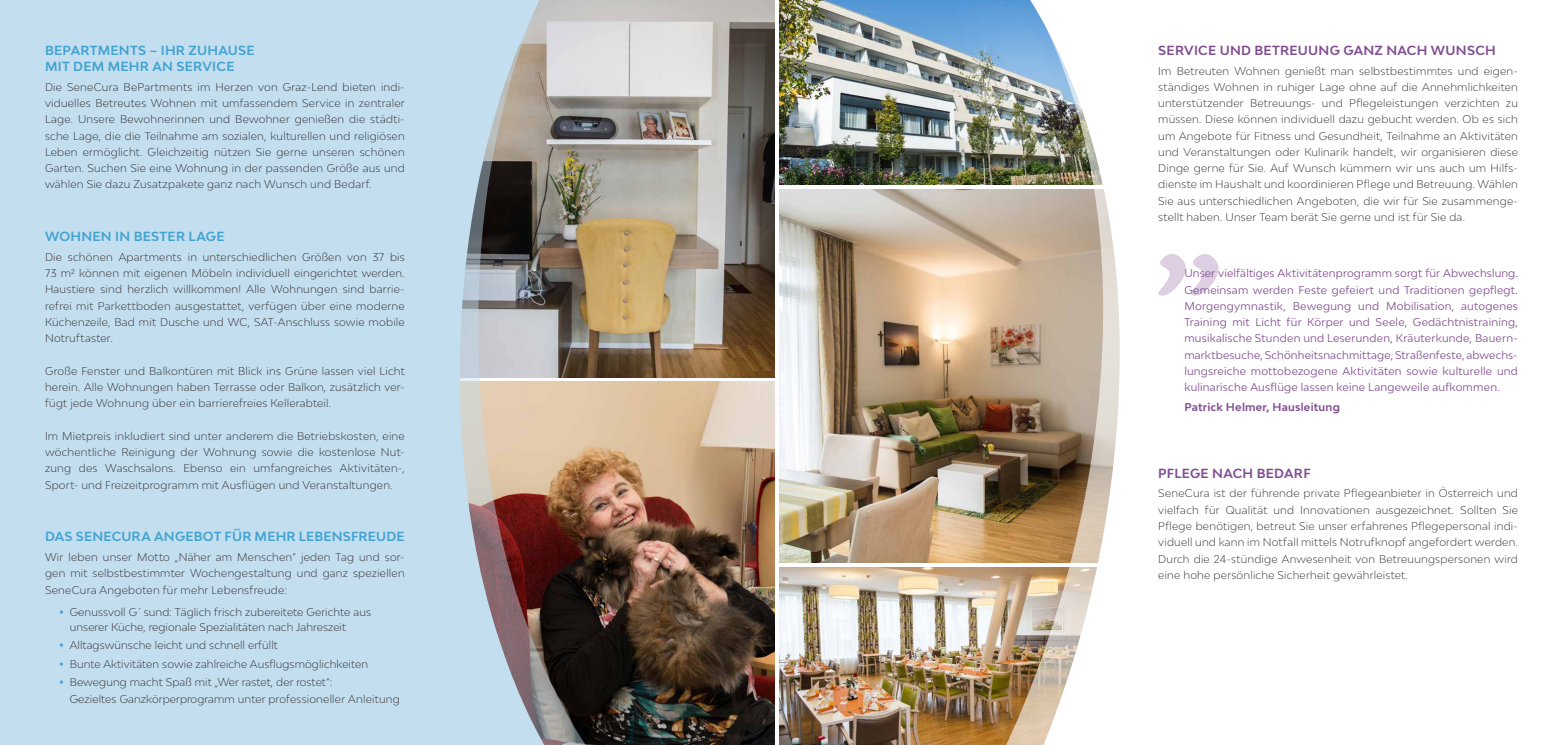
<style>
.page{position:relative;width:1563px;height:745px;background:#fff}
.page>*{position:absolute;margin:0;border:0;box-sizing:border-box;transform-origin:0 0}
.t1{font:700 12.5px/16.2px "Bw Modelica";letter-spacing:.02em;color:#43a3d0}
.t2{font:700 12.5px "Bw Modelica";letter-spacing:.02em;color:#814d90}
.t3{font:300 10.62px/16.2px "Bw Modelica";letter-spacing:.015em;color:#2e2b2c;text-align:justify}
.t4{font:10.62px/16.2px "Bw Modelica";letter-spacing:.02em;color:#814d90;text-align:justify}
.t5{font:700 10.62px "Bw Modelica";letter-spacing:.02em;color:#814d90}
</style>
<div class="page">
<img style="left:606px;top:0;width:169px;height:377px">
<img style="left:779px;top:0;width:183px;height:184px">
<img style="left:779px;top:189px;width:183px;height:373px">
<img style="left:606px;top:381px;width:169px;height:363px">
<svg style="left:0;top:0;width:606px;height:744px;background:#b8cbd6"></svg>
<img style="left:779px;top:567px;width:183px;height:177px">
<img style="left:962px;top:0;width:257px;height:744px">
<svg style="left:1158px;top:254px;width:60px;height:41px"></svg>
<p class="t1" style="left:45px;top:42px;width:211px">BEPARTMENTS – IHR ZUHAUSE<br>MIT DEM MEHR AN SERVICE</p>
<p class="t3" style="left:45px;top:78px;width:361px">Die SeneCura BePartments im Herzen von Graz-Lend bieten indi&shy;viduelles Betreutes Wohnen mit umfassendem Service in zentraler Lage. Unsere Bewohnerinnen und Bewohner genießen die städti&shy;sche Lage, die die Teilnahme am sozialen, kulturellen und religiösen Leben ermöglicht. Gleichzeitig nützen Sie gerne unseren schönen Garten. Suchen Sie eine Wohnung in der passenden Größe aus und wählen Sie dazu Zusatzpakete ganz nach Wunsch und Bedarf.</p>
<p class="t1" style="left:45px;top:228px;width:181px">WOHNEN IN BESTER LAGE</p>
<p class="t3" style="left:45px;top:248px;width:361px">Die schönen Apartments in unterschiedlichen Größen von 37 bis 73 m2 können mit eigenen Möbeln individuell eingerichtet werden.<br>Haustiere sind herzlich willkommen! Alle Wohnungen sind barrie&shy;refrei mit Parkettboden ausgestattet, verfügen über eine moderne Küchenzeile, Bad mit Dusche und WC, SAT-Anschluss sowie mobile Notruftaster.</p>
<p class="t3" style="left:45px;top:362px;width:361px">Große Fenster und Balkontüren mit Blick ins Grüne lassen viel Licht herein. Alle Wohnungen haben Terrasse oder Balkon, zusätzlich ver&shy;fügt jede Wohnung über ein barrierefreies Kellerabteil.</p>
<p class="t3" style="left:45px;top:427px;width:361px">Im Mietpreis inkludiert sind unter anderem die Betriebskosten, eine wöchentliche Reinigung der Wohnung sowie die kostenlose Nut&shy;zung des Waschsalons. Ebenso ein umfangreiches Aktivitäten-, Sport- und Freizeitprogramm mit Ausflügen und Veranstaltungen.</p>
<p class="t1" style="left:45px;top:528px;width:361px">DAS SENECURA ANGEBOT FÜR MEHR LEBENSFREUDE</p>
<p class="t3" style="left:45px;top:548px;width:361px">Wir leben unser Motto „Näher am Menschen“ jeden Tag und sor&shy;gen mit selbstbestimmter Wochengestaltung und ganz speziellen SeneCura Angeboten für mehr Lebensfreude:</p>
<p class="t3" style="left:70px;top:603px;width:303px;line-height:15px">Genussvoll G´sund: Täglich frisch zubereitete Gerichte aus unserer Küche, regionale Spezialitäten nach Jahreszeit</p>
<p class="t3" style="left:70px;top:635px;width:300px;line-height:18.5px;text-align:left">Alltagswünsche leicht und schnell erfüllt<br>Bunte Aktivitäten sowie zahlreiche Ausflugsmöglichkeiten<br>Bewegung macht Spaß mit „Wer rastet, der rostet“:</p>
<p class="t3" style="left:70px;top:690px;width:332px">Gezieltes Ganzkörperprogramm unter professioneller Anleitung</p>
<p class="t2" style="left:1158px;top:42px;width:339px">SERVICE UND BETREUUNG GANZ NACH WUNSCH</p>
<p class="t3" style="left:1158px;top:62px;width:361px">Im Betreuten Wohnen genießt man selbstbestimmtes und eigen&shy;ständiges Wohnen in ruhiger Lage ohne auf die Annehmlichkeiten unterstützender Betreuungs- und Pflegeleistungen verzichten zu müssen. Diese können individuell dazu gebucht werden. Ob es sich um Angebote für Fitness und Gesundheit, Teilnahme an Aktivitäten und Veranstaltungen oder Kulinarik handelt, wir organisieren diese Dinge gerne für Sie. Auf Wunsch kümmern wir uns auch um Hilfs&shy;dienste im Haushalt und koordinieren Pflege und Betreuung. Wählen Sie aus unterschiedlichen Angeboten, die wir für Sie zusammenge&shy;stellt haben. Unser Team berät Sie gerne und ist für Sie da.</p>
<p class="t4" style="left:1184px;top:265px;width:335px">Unser vielfältiges Aktivitätenprogramm sorgt für Abwechslung.<br>Gemeinsam werden Feste gefeiert und Traditionen gepflegt.<br>Morgengymnastik, Bewegung und Mobilisation, autogenes Training mit Licht für Körper und Seele, Gedächtnistraining, musikalische Stunden und Leserunden, Kräuterkunde, Bauern&shy;marktbesuche, Schönheitsnachmittage, Straßenfeste, abwechs&shy;lungsreiche mottobezogene Aktivitäten sowie kulturelle und kulinarische Ausflüge lassen keine Langeweile aufkommen.</p>
<p class="t5" style="left:1184px;top:400px;width:157px">Patrick Helmer, Hausleitung</p>
<p class="t2" style="left:1158px;top:464px;width:154px">PFLEGE NACH BEDARF</p>
<p class="t3" style="left:1158px;top:485px;width:361px">SeneCura ist der führende private Pflegeanbieter in Österreich und vielfach für Qualität und Innovationen ausgezeichnet. Sollten Sie Pflege benötigen, betreut Sie unser erfahrenes Pflegepersonal indi&shy;viduell und kann im Notfall mittels Notrufknopf angefordert werden.<br>Durch die 24-stündige Anwesenheit von Betreuungspersonen wird eine hohe persönliche Sicherheit gewährleistet.</p>
</div>
